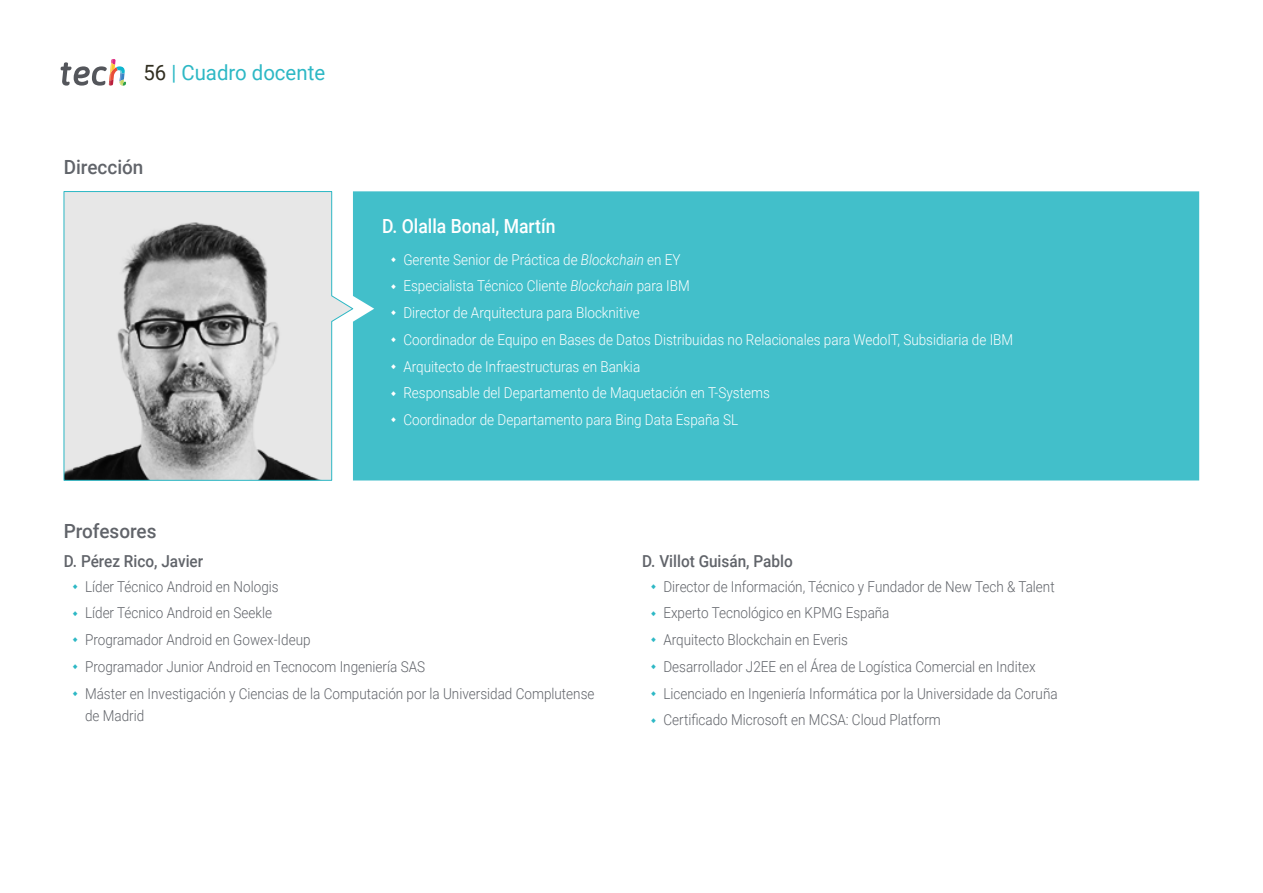
<style>
.page{position:relative;width:1263px;height:893px;background:#fff}
.page>*{position:absolute;margin:0;border:0;box-sizing:border-box;transform-origin:0 0}
.t1{font:21px "Roboto";color:#2db8c5}
.t2{font:500 19.5px "Roboto";color:#fff;scale:.9 1}
.t3{font:500 19.5px "Roboto";color:#61646a}
.t4{font:500 16.5px "Roboto";color:#61646a;scale:.93 1}
.t5{font:300 15px/26.7px "Roboto";color:#61646a;scale:.9 1}
.t6{font:300 15px/26.7px "Roboto";color:#fff;scale:.9 1}
.s1{color:#312e20}
.s2{font-style:italic}
</style>
<div class="page">
<svg style="left:61px;top:59px;width:65px;height:27px"></svg>
<div style="left:353px;top:191px;width:846px;height:289px;background:#42bfca"></div>
<svg style="left:64px;top:191px;width:289px;height:290px;background:#c0c2c2"></svg>
<svg style="left:392px;top:257px;width:4px;height:5px"></svg>
<svg style="left:392px;top:284px;width:4px;height:5px"></svg>
<svg style="left:392px;top:310px;width:4px;height:5px"></svg>
<svg style="left:392px;top:337px;width:4px;height:5px"></svg>
<svg style="left:392px;top:364px;width:4px;height:5px"></svg>
<svg style="left:392px;top:391px;width:4px;height:5px"></svg>
<svg style="left:392px;top:417px;width:4px;height:5px"></svg>
<h1 class="t1" style="left:144px;top:57px;width:183px"><span class="s1">56</span> | Cuadro docente</h1>
<h2 class="t3" style="left:64px;top:154px;width:81px">Dirección</h2>
<h2 class="t2" style="left:382px;top:212px;width:194px">D. Olalla Bonal, Martín</h2>
<p class="t6" style="left:403px;top:245px;width:679px">Gerente Senior de Práctica de <span class="s2">Blockchain</span> en EY<br>Especialista Técnico Cliente <span class="s2">Blockchain</span> para IBM<br>Director de Arquitectura para Blocknitive<br>Coordinador de Equipo en Bases de Datos Distribuidas no Relacionales para WedoIT, Subsidiaria de IBM Arquitecto de Infraestructuras en Bankia<br>Responsable del Departamento de Maquetación en T-Systems<br>Coordinador de Departamento para Bing Data España SL</p>
<h2 class="t3" style="left:64px;top:517px;width:94px">Profesores</h2>
<p class="t4" style="left:64px;top:550px;width:151px">D. Pérez Rico, Javier</p>
<p class="t5" style="left:85px;top:572px;width:567px">Líder Técnico Android en Nologis<br>Líder Técnico Android en Seekle<br>Programador Android en Gowex-Ideup<br>Programador Junior Android en Tecnocom Ingeniería SAS<br>Máster en Investigación y Ciencias de la Computación por la Universidad Complutense</p>
<p class="t5" style="left:85px;top:702px;width:67px">de Madrid</p>
<p class="t4" style="left:642px;top:550px;width:164px">D. Villot Guisán, Pablo</p>
<p class="t5" style="left:663px;top:572px;width:440px">Director de Información, Técnico y Fundador de New Tech &amp; Talent Experto Tecnológico en KPMG España<br>Arquitecto Blockchain en Everis<br>Desarrollador J2EE en el Área de Logística Comercial en Inditex Licenciado en Ingeniería Informática por la Universidade da Coruña Certificado Microsoft en MCSA: Cloud Platform</p>
</div>
